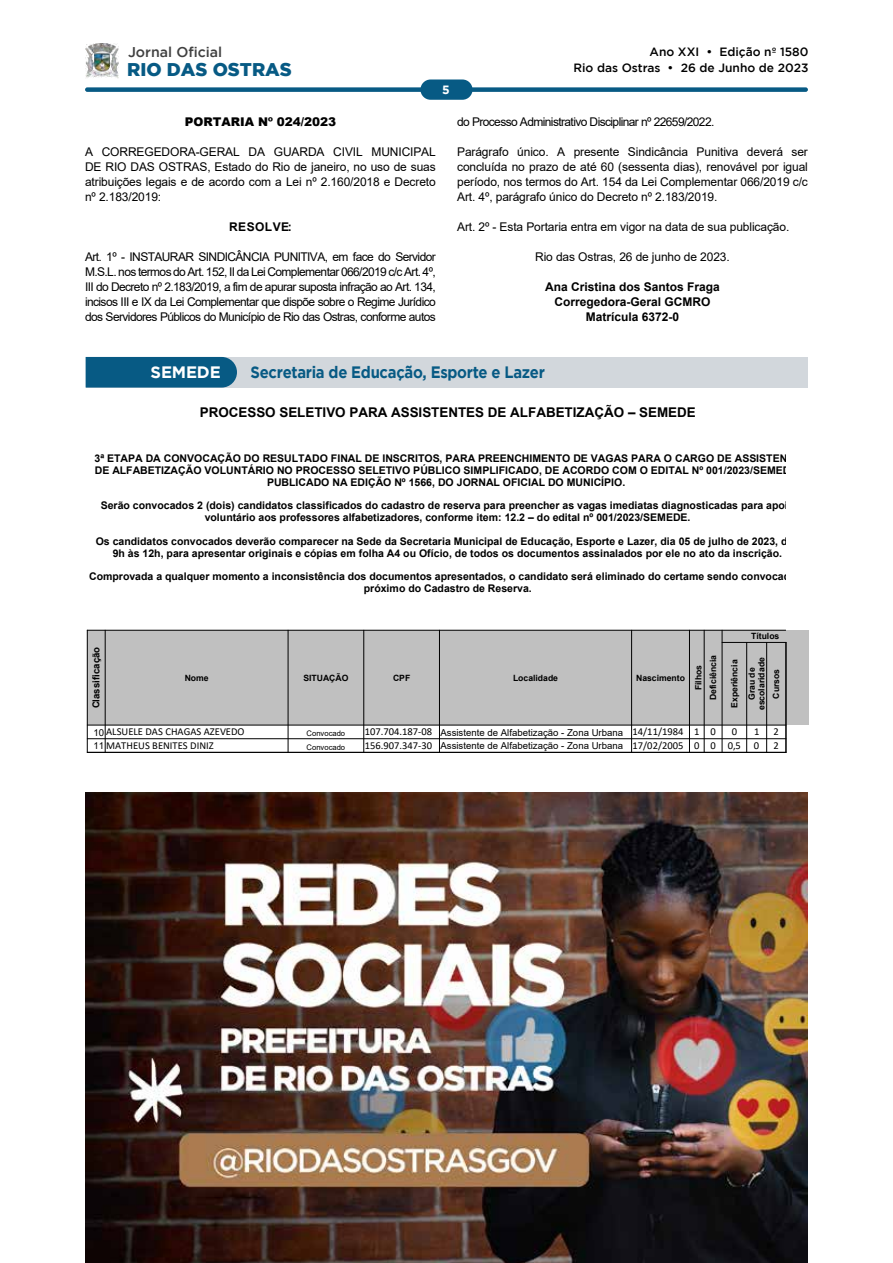
<style>
.page{position:relative;width:893px;height:1263px;background:#fff}
.page>*{position:absolute;margin:0;border:0;box-sizing:border-box;transform-origin:0 0}
.t1{font:900 18.45px "Gotham";color:#075a84}
.t2{font:700 16.5px "Gotham";letter-spacing:-.02em;color:#075a84;scale:.9 1}
.t3{font:700 16.5px "Gotham";letter-spacing:-.01em;color:#fff}
.t4{font:500 14.1px "Gotham";color:#404040}
.t5{font:700 13.35px "Arial";color:#000}
.t6{font:12px/15px "Arial";letter-spacing:-.01em;color:#000;text-align:justify}
.t7{font:700 12px/15px "Arial";color:#000;text-align:center}
.t8{font:12px "Arial";letter-spacing:-.05em;color:#000}
.t9{font:500 12px/15.8px "Gotham";color:#000;text-align:right}
.t10{font:900 12px "Arial";color:#000}
.t11{font:700 12px "Gotham";color:#fff}
.t12{font:700 10.5px/11.9px "Arial";color:#000;text-align:center}
.t13{font:10.5px "Calibri";color:#000}
.t14{font:9.6px "Arial";color:#000}
.t15{font:700 9.6px "Arial";color:#000}
.t16{font:700 8.7px/14.7px "Arial";color:#000;text-align:center}
.t17{font:7.65px "Arial";letter-spacing:-.005em;color:#000}
.s1{font-family:"Arial";font-size:9.6px}
.s2{font-family:"Calibri";font-size:10.5px}
</style>
<div class="page">
<div style="left:85px;top:87px;width:723px;height:5px;background:#075a84;border-radius:2px"></div>
<div style="left:420px;top:79px;width:52px;height:21px;background:#075a84;border-radius:10px"></div>
<img style="left:86px;top:44px;width:32px;height:34px">
<div style="left:86px;top:357px;width:722px;height:31px;background:#d2d7dc"></div>
<div style="left:86px;top:357px;width:151px;height:31px;background:#075a84"></div>
<div style="left:87px;top:630px;width:721px;height:95px;background:#c0c0c0"></div>
<hr style="left:87px;top:630px;width:699px;height:1px;background:#000">
<hr style="left:87px;top:630px;width:1px;height:123px;background:#000">
<hr style="left:105px;top:630px;width:1px;height:123px;background:#000">
<hr style="left:288px;top:630px;width:1px;height:123px;background:#000">
<hr style="left:363px;top:630px;width:1px;height:123px;background:#000">
<hr style="left:439px;top:630px;width:1px;height:123px;background:#000">
<hr style="left:631px;top:630px;width:1px;height:123px;background:#000">
<hr style="left:689px;top:630px;width:1px;height:123px;background:#000">
<hr style="left:704px;top:630px;width:1px;height:123px;background:#000">
<hr style="left:722px;top:630px;width:1px;height:123px;background:#000">
<hr style="left:722px;top:642px;width:64px;height:1px;background:#000">
<hr style="left:746px;top:642px;width:1px;height:111px;background:#000">
<hr style="left:766px;top:642px;width:1px;height:111px;background:#000">
<hr style="left:786px;top:642px;width:1px;height:111px;background:#000">
<hr style="left:87px;top:725px;width:699px;height:1px;background:#000">
<hr style="left:87px;top:738px;width:699px;height:1px;background:#000">
<hr style="left:87px;top:752px;width:699px;height:1px;background:#000">
<img style="left:85px;top:793px;width:723px;height:470px">
<h3 class="t4" style="left:128px;top:44px;width:96px">Jornal Oficial</h3>
<h1 class="t1" style="left:127px;top:59px;width:166px">RIO DAS OSTRAS</h1>
<p class="t11" style="left:442px;top:83px;width:9px">5</p>
<p class="t9" style="left:573px;top:44px;width:237px">Ano XXI • Edição nº 1580<br>Rio das Ostras • 26 de Junho de 2023</p>
<p class="t10" style="left:185px;top:113px;width:153px">PORTARIA Nº 024/2023</p>
<p class="t6" style="left:85px;top:144px;width:352px">A CORREGEDORA-GERAL DA GUARDA CIVIL MUNICIPAL DE RIO DAS OSTRAS, Estado do Rio de janeiro, no uso de suas atribuições legais e de acordo com a Lei nº 2.160/2018 e Decreto nº 2.183/2019:</p>
<p class="t7" style="left:229px;top:220px;width:64px">R E S O L V E:</p>
<p class="t6" style="left:85px;top:249px;width:352px">Art. 1º - INSTAURAR SINDICÂNCIA PUNITIVA, em face do Servidor M.S.L. nos termos do Art. 152, II da Lei Complementar 066/2019 c/c Art. 4º, III do Decreto nº 2.183/2019, a fim de apurar suposta infração ao Art. 134, incisos III e IX da Lei Complementar que dispõe sobre o Regime Jurídico dos Servidores Públicos do Município de Rio das Ostras, conforme autos</p>
<p class="t8" style="left:457px;top:114px;width:259px">do Processo Administrativo Disciplinar nº 22659/2022.</p>
<p class="t6" style="left:457px;top:144px;width:352px">Parágrafo único. A presente Sindicância Punitiva deverá ser concluída no prazo de até 60 (sessenta dias), renovável por igual período, nos termos do Art. 154 da Lei Complementar 066/2019 c/c Art. 4º, parágrafo único do Decreto nº 2.183/2019.</p>
<p class="t6" style="left:457px;top:219px;width:334px">Art. 2º - Esta Portaria entra em vigor na data de sua publicação.</p>
<p class="t6" style="left:535px;top:249px;width:196px">Rio das Ostras, 26 de junho de 2023.</p>
<p class="t7" style="left:545px;top:280px;width:176px">Ana Cristina dos Santos Fraga<br>Corregedora-Geral GCMRO<br>Matrícula 6372-0</p>
<h2 class="t3" style="left:151px;top:363px;width:72px">SEMEDE</h2>
<h2 class="t2" style="left:251px;top:363px;width:329px">Secretaria de Educação, Esporte e Lazer</h2>
<p class="t5" style="left:200px;top:405px;width:497px">PROCESSO SELETIVO PARA ASSISTENTES DE ALFABETIZAÇÃO – SEMEDE</p>
<p class="t12" style="left:95px;top:453px;width:708px">3ª ETAPA DA CONVOCAÇÃO DO RESULTADO FINAL DE INSCRITOS, PARA PREENCHIMENTO DE VAGAS PARA O CARGO DE ASSISTENTE<br>DE ALFABETIZAÇÃO VOLUNTÁRIO NO PROCESSO SELETIVO PÚBLICO SIMPLIFICADO, DE ACORDO COM O EDITAL Nº 001/2023/SEMEDE,<br>PUBLICADO NA EDIÇÃO Nº 1566, DO JORNAL OFICIAL DO MUNICÍPIO.</p>
<p class="t12" style="left:101px;top:500px;width:695px">Serão convocados 2 (dois) candidatos classificados do cadastro de reserva para preencher as vagas imediatas diagnosticadas para apoio voluntário aos professores alfabetizadores, conforme item: 12.2 – do edital nº 001/2023/SEMEDE.</p>
<p class="t12" style="left:96px;top:535px;width:705px">Os candidatos convocados deverão comparecer na Sede da Secretaria Municipal de Educação, Esporte e Lazer, dia 05 de julho de 2023, das<br>9h às 12h, para apresentar originais e cópias em folha A4 ou Ofício, de todos os documentos assinalados por ele no ato da inscrição.</p>
<p class="t12" style="left:89px;top:571px;width:718px">Comprovada a qualquer momento a inconsistência dos documentos apresentados, o candidato será eliminado do certame sendo convocado o próximo do Cadastro de Reserva.</p>
<p class="t15" style="left:91px;top:708px;width:63px;rotate:-90deg">Classificação</p>
<p class="t16" style="left:185px;top:670px;width:25px">Nome</p>
<p class="t16" style="left:303px;top:670px;width:47px">SITUAÇÃO</p>
<p class="t16" style="left:393px;top:670px;width:19px">CPF</p>
<p class="t16" style="left:513px;top:670px;width:47px">Localidade</p>
<p class="t16" style="left:636px;top:670px;width:50px">Nascimento</p>
<p class="t16" style="left:691px;top:700px;width:47px;rotate:-90deg">Filhos<br>Deficiência</p>
<p class="t16" style="left:751px;top:629px;width:30px">Títulos</p>
<p class="t16" style="left:747px;top:710px;width:54px;line-height:9.6px;rotate:-90deg">Grau de escolaridade</p>
<p class="t16" style="left:727px;top:708px;width:50px;rotate:-90deg">Experiência</p>
<p class="t16" style="left:769px;top:699px;width:31px;rotate:-90deg">Cursos</p>
<p class="t13" style="left:93px;top:727px;width:153px"><span class="s1">10</span> ALSUELE DAS CHAGAS AZEVEDO</p>
<p class="t17" style="left:307px;top:731px;width:40px">Convocado</p>
<p class="t14" style="left:365px;top:729px;width:353px"><span class="s2">107.704.187-08</span> Assistente de Alfabetização - Zona Urbana <span class="s2">14/11/1984 1 0</span></p>
<p class="t13" style="left:732px;top:727px;width:7px">0</p>
<p class="t13" style="left:754px;top:727px;width:7px">1</p>
<p class="t13" style="left:774px;top:727px;width:7px">2</p>
<p class="t13" style="left:93px;top:741px;width:122px"><span class="s1">11</span> MATHEUS BENITES DINIZ</p>
<p class="t17" style="left:307px;top:744px;width:40px">Convocado</p>
<p class="t14" style="left:365px;top:742px;width:396px"><span class="s2">156.907.347-30</span> Assistente de Alfabetização - Zona Urbana <span class="s2">17/02/2005 0 0 0,5 0</span></p>
<p class="t13" style="left:774px;top:741px;width:7px">2</p>
</div>
